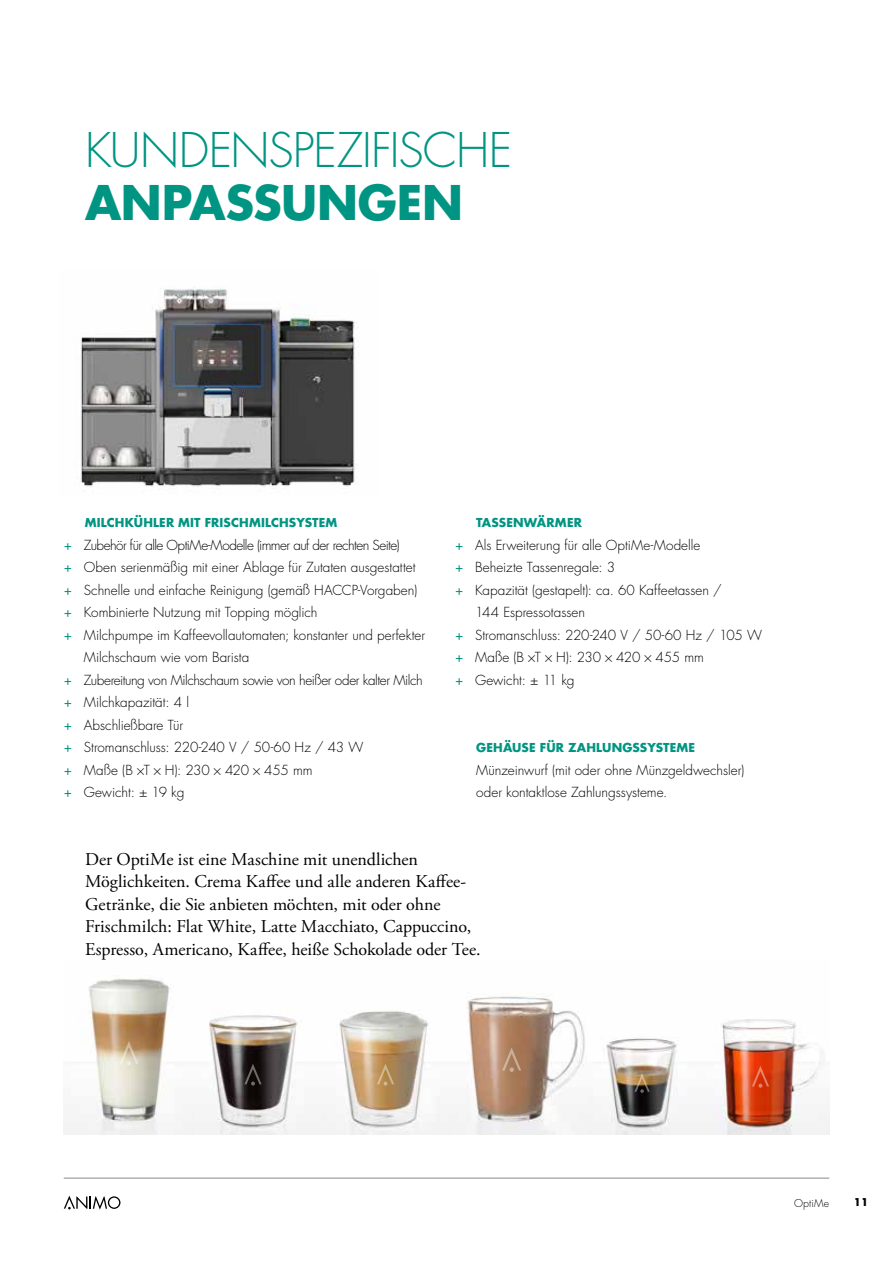
<style>
.page{position:relative;width:893px;height:1263px;background:#fff}
.page>*{position:absolute;margin:0;border:0;box-sizing:border-box;transform-origin:0 0}
.t1{font:300 46.5px "Futura Std";letter-spacing:-.02em;color:#009582}
.t2{font:700 46.5px "Futura Std";letter-spacing:-.005em;color:#009582}
.t3{font:18px/22.5px "Adobe Garamond Pro";color:#000}
.t4{font:300 13.5px/22.5px "Futura Std";letter-spacing:-.005em;color:#000}
.t5{font:300 13.5px "Futura Std";letter-spacing:-.035em;color:#000}
.t6{font:300 13.5px "Futura Std";letter-spacing:-.04em;color:#000}
.t7{font:700 12px "Futura Std";letter-spacing:.01em;color:#009582}
.t8{font:300 10.5px "Futura Std";letter-spacing:.015em;color:#000}
.t9{font:700 10.5px "Futura Std";color:#000}
.s1{font-weight:400;color:#009582}
</style>
<div class="page">
<hr style="left:64px;top:1178px;width:765px;height:1px;background:#888c86">
<svg style="left:64px;top:1195px;width:56px;height:14px"></svg>
<img style="left:80px;top:286px;width:277px;height:201px">
<img style="left:64px;top:978px;width:513px;height:156px">
<img style="left:577px;top:1015px;width:122px;height:119px">
<img style="left:699px;top:1019px;width:130px;height:115px">
<svg style="left:119px;top:1041px;width:20px;height:24px"></svg>
<svg style="left:244px;top:1063px;width:18px;height:22px"></svg>
<svg style="left:377px;top:1063px;width:17px;height:22px"></svg>
<svg style="left:634px;top:1073px;width:16px;height:20px"></svg>
<svg style="left:502px;top:1047px;width:19px;height:25px"></svg>
<svg style="left:752px;top:1066px;width:17px;height:22px"></svg>
<h1 class="t1" style="left:85px;top:122px;width:429px">KUNDENSPEZIFISCHE</h1>
<h1 class="t2" style="left:85px;top:171px;width:379px">ANPASSUNGEN</h1>
<p class="t7" style="left:85px;top:515px;width:254px">MILCHKÜHLER MIT FRISCHMILCHSYSTEM</p>
<p class="t6" style="left:64px;top:536px;width:337px"><span class="s1">+</span> Zubehör für alle OptiMe-Modelle (immer auf der rechten Seite)</p>
<p class="t4" style="left:64px;top:556px;width:353px"><span class="s1">+</span> Oben serienmäßig mit einer Ablage für Zutaten ausgestattet</p>
<p class="t4" style="left:64px;top:579px;width:355px"><span class="s1">+</span> Schnelle und einfache Reinigung (gemäß HACCP-Vorgaben)</p>
<p class="t4" style="left:64px;top:601px;width:255px"><span class="s1">+</span> Kombinierte Nutzung mit Topping möglich</p>
<p class="t4" style="left:64px;top:624px;width:363px"><span class="s1">+</span> Milchpumpe im Kaffeevollautomaten; konstanter und perfekter</p>
<p class="t4" style="left:84px;top:646px;width:167px">Milchschaum wie vom Barista</p>
<p class="t5" style="left:64px;top:671px;width:360px"><span class="s1">+</span> Zubereitung von Milchschaum sowie von heißer oder kalter Milch</p>
<p class="t4" style="left:64px;top:691px;width:127px"><span class="s1">+</span> Milchkapazität: 4 l</p>
<p class="t4" style="left:64px;top:714px;width:121px"><span class="s1">+</span> Abschließbare Tür</p>
<p class="t4" style="left:64px;top:736px;width:301px"><span class="s1">+</span> Stromanschluss: 220-240 V / 50-60 Hz / 43 W</p>
<p class="t4" style="left:64px;top:759px;width:250px"><span class="s1">+</span> Maße (B ×T × H): 230 × 420 × 455 mm</p>
<p class="t4" style="left:64px;top:781px;width:122px"><span class="s1">+</span> Gewicht: ± 19 kg</p>
<p class="t7" style="left:476px;top:515px;width:107px">TASSENWÄRMER</p>
<p class="t4" style="left:455px;top:534px;width:247px"><span class="s1">+</span> Als Erweiterung für alle OptiMe-Modelle</p>
<p class="t4" style="left:455px;top:556px;width:162px"><span class="s1">+</span> Beheizte Tassenregale: 3</p>
<p class="t4" style="left:455px;top:579px;width:268px"><span class="s1">+</span> Kapazität (gestapelt): ca. 60 Kaffeetassen /</p>
<p class="t4" style="left:475px;top:601px;width:112px">144 Espressotassen</p>
<p class="t4" style="left:455px;top:624px;width:309px"><span class="s1">+</span> Stromanschluss: 220-240 V / 50-60 Hz / 105 W</p>
<p class="t4" style="left:455px;top:646px;width:250px"><span class="s1">+</span> Maße (B ×T × H): 230 × 420 × 455 mm</p>
<p class="t4" style="left:455px;top:669px;width:121px"><span class="s1">+</span> Gewicht: ± 11 kg</p>
<p class="t7" style="left:476px;top:740px;width:220px">GEHÄUSE FÜR ZAHLUNGSSYSTEME</p>
<p class="t4" style="left:476px;top:759px;width:270px">Münzeinwurf (mit oder ohne Münzgeldwechsler) oder kontaktlose Zahlungssysteme.</p>
<p class="t3" style="left:85px;top:848px;width:397px">Der OptiMe ist eine Maschine mit unendlichen Möglichkeiten. Crema Kaffee und alle anderen Kaffee-Getränke, die Sie anbieten möchten, mit oder ohne Frischmilch: Flat White, Latte Macchiato, Cappuccino, Espresso, Americano, Kaffee, heiße Schokolade oder Tee.</p>
<p class="t8" style="left:794px;top:1197px;width:37px">OptiMe</p>
<p class="t9" style="left:854px;top:1195px;width:16px">11</p>
</div>
